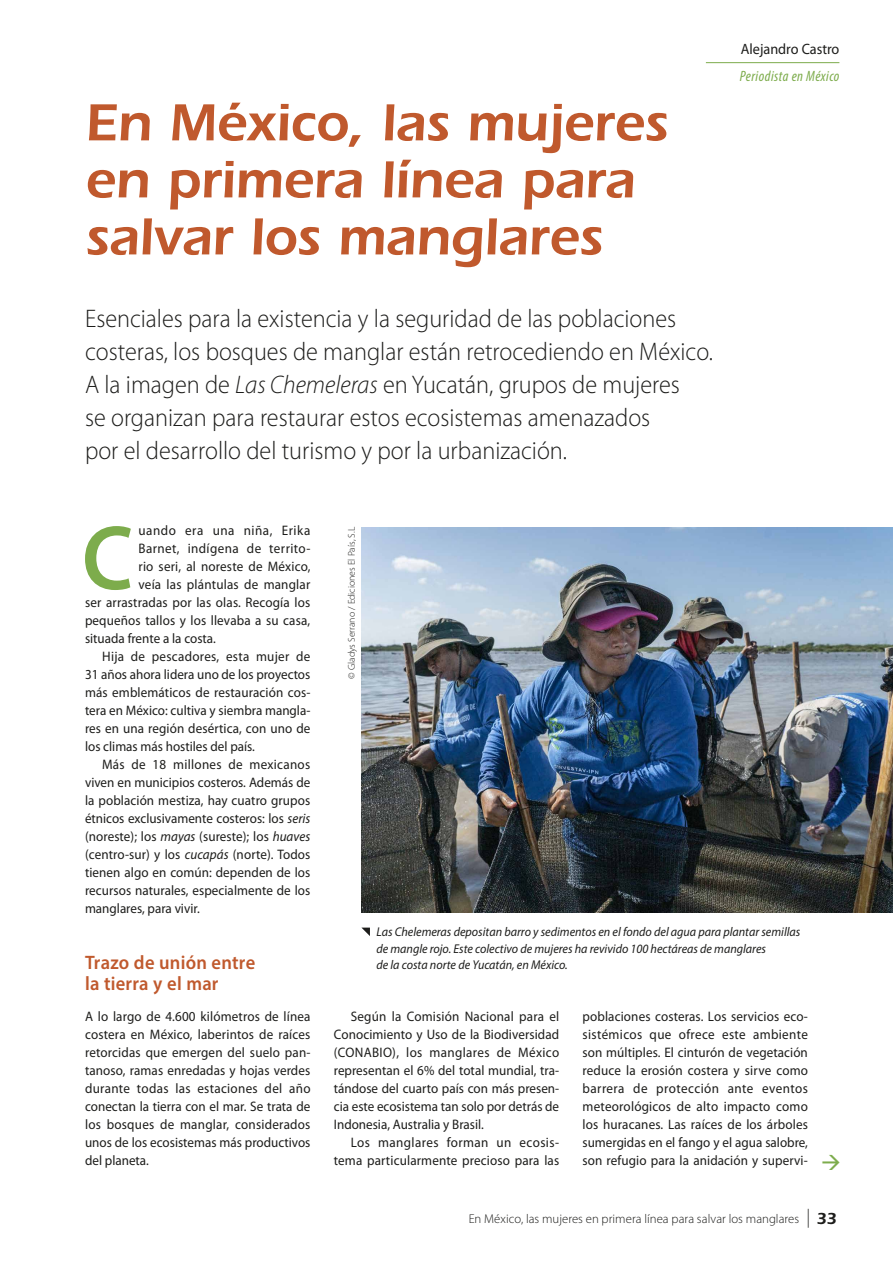
<style>
.page{position:relative;width:893px;height:1263px;background:#fff}
.page>*{position:absolute;margin:0;border:0;box-sizing:border-box;transform-origin:0 0}
.t1{font:600 91.95px "Myriad Pro";color:#7dac4c;scale:.95 1}
.t2{font:600 54px/57px "ITC Eras Std";letter-spacing:-.01em;color:#c0592d}
.t3{font:300 25.5px/33px "Myriad Pro";color:#1d1d1b;scale:.95 1}
.t4{font:600 19.5px/21px "Myriad Pro";letter-spacing:.015em;color:#c0592d;scale:.95 1}
.t5{font:italic condensed 15px "Myriad Pro";letter-spacing:.03em;color:#7dac4c}
.t6{font:15px "Myriad Pro";color:#1d1d1b;scale:.95 1}
.t7{font:13.8px/18px "Myriad Pro";letter-spacing:.005em;color:#1d1d1b;text-align:justify;scale:.95 1}
.t8{font:13.8px "Myriad Pro";letter-spacing:.025em;color:#1d1d1b;scale:.95 1}
.t9{font:13.8px "Myriad Pro";letter-spacing:.03em;color:#1d1d1b;scale:.95 1}
.t10{font:13.8px "Myriad Pro";letter-spacing:.04em;color:#1d1d1b;scale:.95 1}
.t11{font:italic 12.75px/16.5px "Myriad Pro";color:#1d1d1b;scale:.95 1}
.t12{font:300 12.75px "Myriad Pro";color:#1d1d1b}
.t13{font:300 9.75px "Myriad Pro";color:#1d1d1b}
.s1{font-style:italic}
.s2{font-weight:400;font-size:18.9px}
.s3{font-family:"ITC Eras Std";font-weight:600;font-size:16.5px}
</style>
<div class="page">
<img style="left:361px;top:527px;width:532px;height:386px">
<hr style="left:706px;top:62px;width:133px;height:1px;background:#7dac4c">
<svg style="left:361px;top:927px;width:9px;height:9px"></svg>
<h2 class="t2" style="left:85px;top:94px;width:584px">En México, las mujeres en primera línea para salvar los manglares</h2>
<p class="t3" style="left:85px;top:302px;width:662px">Esenciales para la existencia y la seguridad de las poblaciones costeras, los bosques de manglar están retrocediendo en México.<br>A la imagen de <span class="s1">Las Chemeleras</span> en Yucatán, grupos de mujeres<br>se organizan para restaurar estos ecosistemas amenazados<br>por el desarrollo del turismo y por la urbanización.</p>
<p class="t6" style="left:741px;top:39px;width:105px">Alejandro Castro</p>
<p class="t5" style="left:740px;top:67px;width:101px">Periodista en México</p>
<h1 class="t1" style="left:82px;top:500px;width:56px">C</h1>
<p class="t10" style="left:139px;top:522px;width:182px">uando era una niña, Erika</p>
<p class="t9" style="left:139px;top:540px;width:182px">Barnet, indígena de territo-</p>
<p class="t7" style="left:139px;top:557px;width:183px">rio seri, al noreste de México,</p>
<p class="t7" style="left:139px;top:575px;width:182px">veía las plántulas de manglar</p>
<p class="t7" style="left:85px;top:593px;width:239px">ser arrastradas por las olas. Recogía los</p>
<p class="t7" style="left:85px;top:611px;width:238px">pequeños tallos y los llevaba a su casa,</p>
<p class="t7" style="left:85px;top:629px;width:139px">situada frente a la costa.</p>
<p class="t8" style="left:102px;top:648px;width:221px">Hija de pescadores, esta mujer de</p>
<p class="t7" style="left:85px;top:665px;width:239px">31 años ahora lidera uno de los proyectos</p>
<p class="t7" style="left:85px;top:683px;width:239px">más emblemáticos de restauración cos-</p>
<p class="t7" style="left:85px;top:701px;width:239px">tera en México: cultiva y siembra mangla-</p>
<p class="t7" style="left:85px;top:719px;width:239px">res en una región desértica, con uno de</p>
<p class="t7" style="left:85px;top:737px;width:180px">los climas más hostiles del país.</p>
<p class="t8" style="left:102px;top:756px;width:221px">Más de 18 millones de mexicanos</p>
<p class="t7" style="left:85px;top:773px;width:239px">viven en municipios costeros. Además de</p>
<p class="t7" style="left:85px;top:791px;width:239px">la población mestiza, hay cuatro grupos</p>
<p class="t7" style="left:85px;top:809px;width:239px">étnicos exclusivamente costeros: los <span class="s1">seris</span></p>
<p class="t7" style="left:85px;top:827px;width:239px">(noreste); los <span class="s1">mayas</span> (sureste); los <span class="s1">huaves</span></p>
<p class="t7" style="left:85px;top:845px;width:239px">(centro-sur) y los <span class="s1">cucapás</span> (norte). Todos</p>
<p class="t7" style="left:85px;top:863px;width:239px">tienen algo en común: dependen de los</p>
<p class="t7" style="left:85px;top:881px;width:239px">recursos naturales, especialmente de los</p>
<p class="t7" style="left:85px;top:899px;width:122px">manglares, para vivir.</p>
<h3 class="t4" style="left:85px;top:952px;width:181px">Trazo de unión entre la tierra y el mar</h3>
<p class="t7" style="left:85px;top:1007px;width:239px">A lo largo de 4.600 kilómetros de línea costera en México, laberintos de raíces retorcidas que emergen del suelo pan&shy;tanoso, ramas enredadas y hojas verdes durante todas las estaciones del año conectan la tierra con el mar. Se trata de los bosques de manglar, considerados unos de los ecosistemas más productivos del planeta.</p>
<p class="t13" style="left:346px;top:679px;width:153px;rotate:-90deg">© Gladys Serrano / Ediciones El País, S.L</p>
<p class="t11" style="left:376px;top:923px;width:448px">Las Chelemeras depositan barro y sedimentos en el fondo del agua para plantar semillas de mangle rojo. Este colectivo de mujeres ha revivido 100 hectáreas de manglares<br>de la costa norte de Yucatán, en México.</p>
<p class="t7" style="left:334px;top:1007px;width:239px;text-indent:17px">Según la Comisión Nacional para el Conocimiento y Uso de la Biodiversidad (CONABIO), los manglares de México representan el 6% del total mundial, tra&shy;tándose del cuarto país con más presen&shy;cia este ecosistema tan solo por detrás de Indonesia, Australia y Brasil.</p>
<p class="t7" style="left:334px;top:1133px;width:239px;text-align:right">Los manglares forman un ecosis&shy;tema particularmente precioso para las</p>
<p class="t7" style="left:583px;top:1007px;width:239px">poblaciones costeras. Los servicios eco&shy;sistémicos que ofrece este ambiente son múltiples. El cinturón de vegetación reduce la erosión costera y sirve como barrera de protección ante eventos meteorológicos de alto impacto como los huracanes. Las raíces de los árboles sumergidas en el fango y el agua salobre, son refugio para la anidación y supervi-</p>
<p class="t12" style="left:469px;top:1211px;width:370px">En México, las mujeres en primera línea para salvar los manglares <span class="s2">|</span> <span class="s3">33</span></p>
</div>
